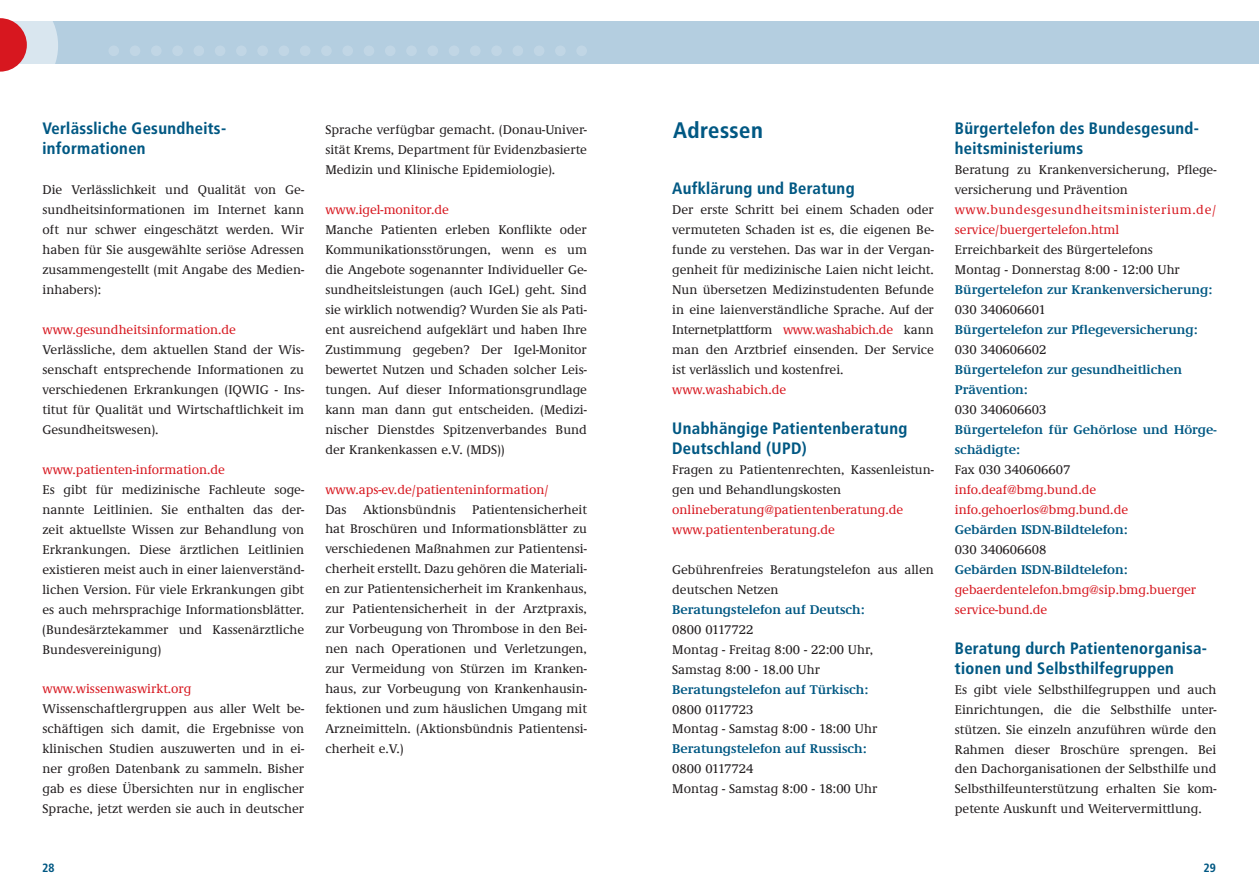
<style>
.page{position:relative;width:1259px;height:893px;background:#fff}
.page>*{position:absolute;margin:0;border:0;box-sizing:border-box;transform-origin:0 0}
._1_Headline{font:700 22.5px "Transit";color:#005883}
._3_Aufzählung{font:700 16.5px/20px "Transit";color:#005883}
._3_Aufzählung-2{font:500 13.05px/20px "Demos EF";color:#231f20;text-align:justify}
._3_Aufzählung-3{font:500 13.05px/20px "Demos EF";color:#d7171f}
._3_Aufzählung-4{font:600 13.05px/20px "Demos EF";color:#005883}
._3_Aufzählung-5{font:500 13.05px/20px "Demos EF";letter-spacing:.04em;color:#d7171f}
.t1{font:700 12px "Transit";color:#005883}
.s1{color:#d7171f}
.s2{font-weight:500;color:#231f20}
</style>
<div class="page">
<div style="left:0;top:21px;width:629px;height:43px;background:#b4cee0"></div>
<div style="left:629px;top:21px;width:630px;height:43px;background:#b4cee0"></div>
<div style="left:108px;top:45px;width:11px;height:11px;background:#c1d6e5;border-radius:50%"></div>
<div style="left:130px;top:45px;width:10px;height:11px;background:#c1d6e5;border-radius:50%"></div>
<div style="left:151px;top:45px;width:11px;height:11px;background:#c1d6e5;border-radius:50%"></div>
<div style="left:172px;top:45px;width:11px;height:11px;background:#c1d6e5;border-radius:50%"></div>
<div style="left:193px;top:45px;width:11px;height:11px;background:#c1d6e5;border-radius:50%"></div>
<div style="left:215px;top:45px;width:10px;height:11px;background:#c1d6e5;border-radius:50%"></div>
<div style="left:236px;top:45px;width:11px;height:11px;background:#c1d6e5;border-radius:50%"></div>
<div style="left:257px;top:45px;width:11px;height:11px;background:#c1d6e5;border-radius:50%"></div>
<div style="left:279px;top:45px;width:10px;height:11px;background:#c1d6e5;border-radius:50%"></div>
<div style="left:300px;top:45px;width:10px;height:11px;background:#c1d6e5;border-radius:50%"></div>
<div style="left:321px;top:45px;width:11px;height:11px;background:#c1d6e5;border-radius:50%"></div>
<div style="left:342px;top:45px;width:11px;height:11px;background:#c1d6e5;border-radius:50%"></div>
<div style="left:364px;top:45px;width:10px;height:11px;background:#c1d6e5;border-radius:50%"></div>
<div style="left:385px;top:45px;width:10px;height:11px;background:#c1d6e5;border-radius:50%"></div>
<div style="left:406px;top:45px;width:11px;height:11px;background:#c1d6e5;border-radius:50%"></div>
<div style="left:427px;top:45px;width:11px;height:11px;background:#c1d6e5;border-radius:50%"></div>
<div style="left:449px;top:45px;width:10px;height:11px;background:#c1d6e5;border-radius:50%"></div>
<div style="left:470px;top:45px;width:10px;height:11px;background:#c1d6e5;border-radius:50%"></div>
<div style="left:491px;top:45px;width:11px;height:11px;background:#c1d6e5;border-radius:50%"></div>
<div style="left:512px;top:45px;width:11px;height:11px;background:#c1d6e5;border-radius:50%"></div>
<div style="left:534px;top:45px;width:10px;height:11px;background:#c1d6e5;border-radius:50%"></div>
<div style="left:555px;top:45px;width:11px;height:11px;background:#c1d6e5;border-radius:50%"></div>
<div style="left:576px;top:45px;width:11px;height:11px;background:#c1d6e5;border-radius:50%"></div>
<svg style="left:0;top:18px;width:58px;height:54px"></svg>
<p class="_3_Aufzählung" style="left:43px;top:118px;width:186px">Verlässliche Gesundheits-</p>
<p class="_3_Aufzählung" style="left:43px;top:138px;width:105px">informationen</p>
<p class="_3_Aufzählung-2" style="left:43px;top:180px;width:263px">Die Verlässlichkeit und Qualität von Ge&shy;sundheitsinformationen im Internet kann oft nur schwer eingeschätzt werden. Wir haben für Sie ausgewählte seriöse Adressen zusammengestellt (mit Angabe des Medien&shy;inhabers):</p>
<p class="_3_Aufzählung-3" style="left:43px;top:320px;width:195px">www.gesundheitsinformation.de</p>
<p class="_3_Aufzählung-2" style="left:43px;top:340px;width:263px">Verlässliche, dem aktuellen Stand der Wis&shy;senschaft entsprechende Informationen zu verschiedenen Erkrankungen (IQWIG - Ins&shy;titut für Qualität und Wirtschaftlichkeit im Gesundheitswesen).</p>
<p class="_3_Aufzählung-3" style="left:43px;top:460px;width:184px">www.patienten-information.de</p>
<p class="_3_Aufzählung-2" style="left:43px;top:480px;width:263px">Es gibt für medizinische Fachleute soge&shy;nannte Leitlinien. Sie enthalten das der&shy;zeit aktuellste Wissen zur Behandlung von Erkrankungen. Diese ärztlichen Leitlinien existieren meist auch in einer laienverständ&shy;lichen Version. Für viele Erkrankungen gibt es auch mehrsprachige Informationsblätter. (Bundesärztekammer und Kassenärztliche Bundesvereinigung)</p>
<p class="_3_Aufzählung-3" style="left:43px;top:680px;width:150px">www.wissenwaswirkt.org</p>
<p class="_3_Aufzählung-2" style="left:43px;top:699px;width:263px">Wissenschaftlergruppen aus aller Welt be&shy;schäftigen sich damit, die Ergebnisse von klinischen Studien auszuwerten und in ei&shy;ner großen Datenbank zu sammeln. Bisher gab es diese Übersichten nur in englischer Sprache, jetzt werden sie auch in deutscher</p>
<p class="_3_Aufzählung-2" style="left:325px;top:120px;width:263px">Sprache verfügbar gemacht. (Donau-Univer&shy;sität Krems, Department für Evidenzbasierte Medizin und Klinische Epidemiologie).</p>
<p class="_3_Aufzählung-3" style="left:325px;top:200px;width:125px">www.igel-monitor.de</p>
<p class="_3_Aufzählung-2" style="left:325px;top:220px;width:263px">Manche Patienten erleben Konflikte oder Kommunikationsstörungen, wenn es um die Angebote sogenannter Individueller Ge&shy;sundheitsleistungen (auch IGeL) geht. Sind sie wirklich notwendig? Wurden Sie als Pati&shy;ent ausreichend aufgeklärt und haben Ihre Zustimmung gegeben? Der Igel-Monitor bewertet Nutzen und Schaden solcher Leis&shy;tungen. Auf dieser Informationsgrundlage kann man dann gut entscheiden. (Medizi&shy;nischer Dienstdes Spitzenverbandes Bund der Krankenkassen e.V. (MDS))</p>
<p class="_3_Aufzählung-3" style="left:325px;top:480px;width:225px">www.aps-ev.de/patienteninformation/</p>
<p class="_3_Aufzählung-2" style="left:325px;top:500px;width:23px">Das</p>
<p class="_3_Aufzählung-2" style="left:363px;top:500px;width:94px">Aktionsbündnis</p>
<p class="_3_Aufzählung-2" style="left:325px;top:500px;width:263px;text-indent:147px">Patientensicherheit hat Broschüren und Informationsblätter zu verschiedenen Maßnahmen zur Patientensi&shy;cherheit erstellt. Dazu gehören die Materiali&shy;en zur Patientensicherheit im Krankenhaus, zur Patientensicherheit in der Arztpraxis, zur Vorbeugung von Thrombose in den Bei&shy;nen nach Operationen und Verletzungen, zur Vermeidung von Stürzen im Kranken&shy;haus, zur Vorbeugung von Krankenhausin&shy;fektionen und zum häuslichen Umgang mit Arzneimitteln. (Aktionsbündnis Patientensi&shy;cherheit e.V.)</p>
<p class="_1_Headline" style="left:673px;top:117px;width:92px">Adressen</p>
<p class="_3_Aufzählung" style="left:672px;top:178px;width:184px">Aufklärung und Beratung</p>
<p class="_3_Aufzählung-2" style="left:672px;top:200px;width:263px">Der erste Schritt bei einem Schaden oder vermuteten Schaden ist es, die eigenen Be&shy;funde zu verstehen. Das war in der Vergan&shy;genheit für medizinische Laien nicht leicht.<br>Nun übersetzen Medizinstudenten Befunde in eine laienverständliche Sprache. Auf der Internetplattform <span class="s1">www.washabich.de</span> kann man den Arztbrief einsenden. Der Service ist verlässlich und kostenfrei.</p>
<p class="_3_Aufzählung-3" style="left:672px;top:380px;width:115px">www.washabich.de</p>
<p class="_3_Aufzählung" style="left:672px;top:418px;width:237px">Unabhängige Patientenberatung<br>Deutschland (UPD)</p>
<p class="_3_Aufzählung-2" style="left:672px;top:460px;width:263px">Fragen zu Patientenrechten, Kassenleistun&shy;gen und Behandlungskosten</p>
<p class="_3_Aufzählung-3" style="left:672px;top:500px;width:233px">onlineberatung@patientenberatung.de</p>
<p class="_3_Aufzählung-3" style="left:672px;top:520px;width:164px">www.patientenberatung.de</p>
<p class="_3_Aufzählung-2" style="left:672px;top:560px;width:263px">Gebührenfreies Beratungstelefon aus allen deutschen Netzen</p>
<p class="_3_Aufzählung-4" style="left:672px;top:599px;width:194px">Beratungstelefon auf Deutsch:</p>
<p class="_3_Aufzählung-2" style="left:672px;top:620px;width:83px">0800 0117722</p>
<p class="_3_Aufzählung-2" style="left:672px;top:640px;width:202px">Montag - Freitag 8:00 - 22:00 Uhr,</p>
<p class="_3_Aufzählung-2" style="left:672px;top:660px;width:149px">Samstag 8:00 - 18.00 Uhr</p>
<p class="_3_Aufzählung-4" style="left:672px;top:679px;width:197px">Beratungstelefon auf Türkisch:</p>
<p class="_3_Aufzählung-2" style="left:672px;top:700px;width:83px">0800 0117723</p>
<p class="_3_Aufzählung-2" style="left:672px;top:720px;width:207px">Montag - Samstag 8:00 - 18:00 Uhr</p>
<p class="_3_Aufzählung-4" style="left:672px;top:739px;width:196px">Beratungstelefon auf Russisch:</p>
<p class="_3_Aufzählung-2" style="left:672px;top:759px;width:83px">0800 0117724</p>
<p class="_3_Aufzählung-2" style="left:672px;top:779px;width:207px">Montag - Samstag 8:00 - 18:00 Uhr</p>
<p class="_3_Aufzählung" style="left:955px;top:118px;width:246px">Bürgertelefon des Bundesgesund&shy;heitsministeriums</p>
<p class="_3_Aufzählung-2" style="left:955px;top:160px;width:263px">Beratung zu Krankenversicherung, Pflege&shy;versicherung und Prävention</p>
<p class="_3_Aufzählung-5" style="left:955px;top:200px;width:263px">www.bundesgesundheitsministerium.de/ service/buergertelefon.html</p>
<p class="_3_Aufzählung-2" style="left:955px;top:240px;width:200px">Erreichbarkeit des Bürgertelefons</p>
<p class="_3_Aufzählung-2" style="left:955px;top:260px;width:226px">Montag - Donnerstag 8:00 - 12:00 Uhr</p>
<p class="_3_Aufzählung-4" style="left:955px;top:280px;width:259px">Bürgertelefon zur Krankenversicherung:<br><span class="s2">030 340606601</span></p>
<p class="_3_Aufzählung-4" style="left:955px;top:320px;width:244px">Bürgertelefon zur Pflegeversicherung:</p>
<p class="_3_Aufzählung-2" style="left:955px;top:340px;width:93px">030 340606602</p>
<p class="_3_Aufzählung-4" style="left:955px;top:360px;width:229px">Bürgertelefon zur gesundheitlichen<br>Prävention:</p>
<p class="_3_Aufzählung-2" style="left:955px;top:400px;width:93px">030 340606603</p>
<p class="_3_Aufzählung-4" style="left:955px;top:420px;width:263px">Bürgertelefon für Gehörlose und Hörge&shy;schädigte:</p>
<p class="_3_Aufzählung-2" style="left:955px;top:460px;width:117px">Fax 030 340606607</p>
<p class="_3_Aufzählung-3" style="left:955px;top:480px;width:143px">info.deaf@bmg.bund.de</p>
<p class="_3_Aufzählung-3" style="left:955px;top:500px;width:175px">info.gehoerlos@bmg.bund.de</p>
<p class="_3_Aufzählung-4" style="left:955px;top:520px;width:174px">Gebärden ISDN-Bildtelefon:</p>
<p class="_3_Aufzählung-2" style="left:955px;top:540px;width:93px">030 340606608</p>
<p class="_3_Aufzählung-4" style="left:955px;top:560px;width:174px">Gebärden ISDN-Bildtelefon:</p>
<p class="_3_Aufzählung-3" style="left:955px;top:580px;width:243px">gebaerdentelefon.bmg@sip.bmg.buerger service-bund.de</p>
<p class="_3_Aufzählung" style="left:955px;top:638px;width:254px">Beratung durch Patientenorganisa&shy;tionen und Selbsthilfegruppen</p>
<p class="_3_Aufzählung-2" style="left:955px;top:680px;width:263px">Es gibt viele Selbsthilfegruppen und auch Einrichtungen, die die Selbsthilfe unter&shy;stützen. Sie einzeln anzuführen würde den Rahmen dieser Broschüre sprengen. Bei den Dachorganisationen der Selbsthilfe und Selbsthilfeunterstützung erhalten Sie kom&shy;petente Auskunft und Weitervermittlung.</p>
<p class="t1" style="left:43px;top:861px;width:14px">28</p>
<p class="t1" style="left:1203px;top:861px;width:14px">29</p>
</div>
